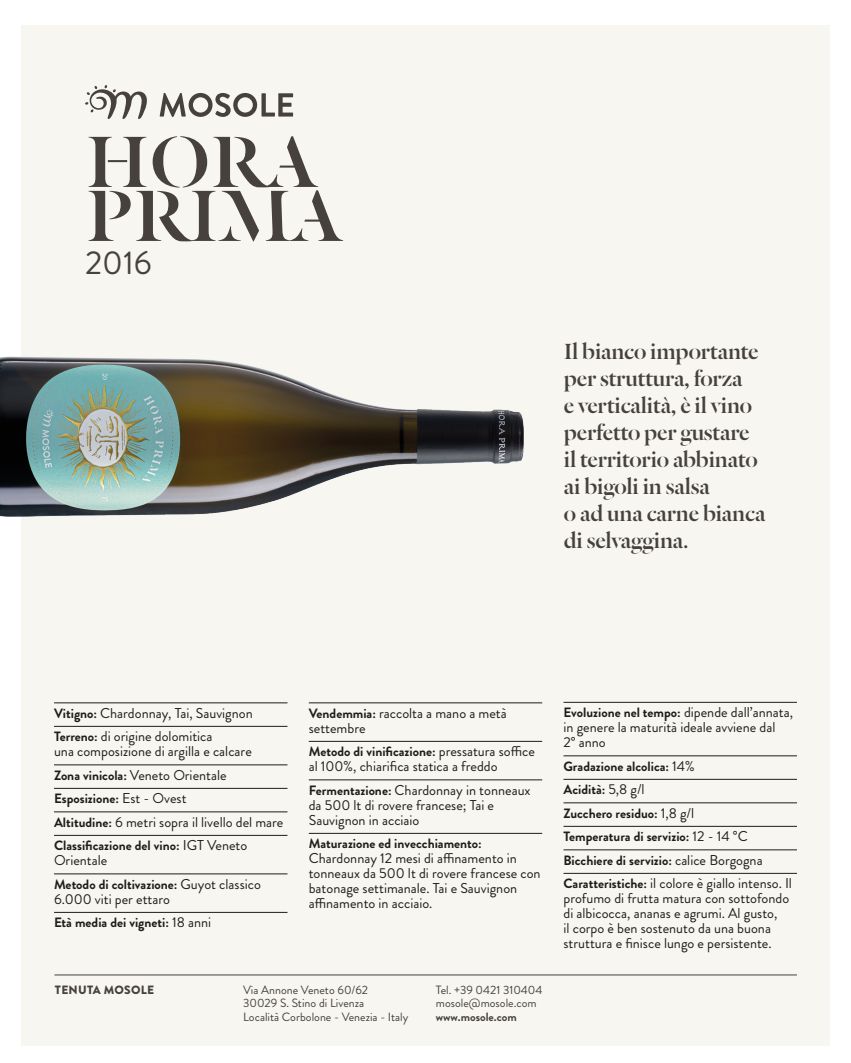
<style>
.page{position:relative;width:851px;height:1063px;background:#fff}
.page>*{position:absolute;margin:0;border:0;box-sizing:border-box;transform-origin:0 0}
.t1{font:79.5px "Dala Floda Roman No.2";letter-spacing:.01em;color:#47413d}
.testo{font:33px "Brandon Grotesque";color:#47413d}
.descrizione_vini{font:24px/27px "Dala Floda Roman No.2";letter-spacing:-.01em;color:#47413d}
.TITOLO_SCHEDA{font:14.25px/15px "Brandon Grotesque";color:#1d1d1b}
.TITOLO_SCHEDA-2{font:700 13.5px "Brandon Grotesque";color:#1d1d1b}
.t2{font:12px/13.5px "Brandon Grotesque";color:#47413d}
.t3{font:700 12px "Brandon Grotesque";color:#47413d}
.t4{font:900 12px "Brandon Grotesque";letter-spacing:.02em;color:#47413d}
.s1{font-weight:700;font-size:13.5px}
.s2{font-weight:400;font-size:14.25px}
</style>
<div class="page">
<div style="left:21px;top:26px;width:808px;height:1020px;background:#f7f6f1"></div>
<hr style="left:54px;top:975px;width:742px;height:1px;background:#47413d">
<svg style="left:160px;top:93px;width:133px;height:24px"></svg>
<svg style="left:85px;top:85px;width:62px;height:34px"></svg>
<hr style="left:54px;top:703px;width:233px;height:1px;background:#1d1d1b">
<hr style="left:54px;top:726px;width:233px;height:1px;background:#1d1d1b">
<hr style="left:54px;top:765px;width:233px;height:1px;background:#1d1d1b">
<hr style="left:54px;top:788px;width:233px;height:1px;background:#1d1d1b">
<hr style="left:54px;top:812px;width:233px;height:1px;background:#1d1d1b">
<hr style="left:54px;top:835px;width:233px;height:1px;background:#1d1d1b">
<hr style="left:54px;top:874px;width:233px;height:1px;background:#1d1d1b">
<hr style="left:54px;top:912px;width:233px;height:1px;background:#1d1d1b">
<hr style="left:309px;top:703px;width:233px;height:1px;background:#1d1d1b">
<hr style="left:309px;top:741px;width:233px;height:1px;background:#1d1d1b">
<hr style="left:309px;top:780px;width:233px;height:1px;background:#1d1d1b">
<hr style="left:309px;top:833px;width:233px;height:1px;background:#1d1d1b">
<hr style="left:563px;top:702px;width:233px;height:1px;background:#1d1d1b">
<hr style="left:563px;top:756px;width:233px;height:1px;background:#1d1d1b">
<hr style="left:563px;top:779px;width:233px;height:1px;background:#1d1d1b">
<hr style="left:563px;top:803px;width:233px;height:1px;background:#1d1d1b">
<hr style="left:563px;top:826px;width:233px;height:1px;background:#1d1d1b">
<hr style="left:563px;top:850px;width:233px;height:1px;background:#1d1d1b">
<hr style="left:563px;top:873px;width:233px;height:1px;background:#1d1d1b">
<img style="left:0;top:356px;width:524px;height:161px">
<p class="t1" style="left:86px;top:109px;width:232px">HORA</p>
<p class="t1" style="left:86px;top:163px;width:257px">PRIMA</p>
<p class="testo" style="left:85px;top:240px;width:68px">2016</p>
<p class="descrizione_vini" style="left:564px;top:337px;width:196px">Il bianco importante</p>
<p class="descrizione_vini" style="left:564px;top:364px;width:180px">per struttura, forza</p>
<p class="descrizione_vini" style="left:564px;top:391px;width:190px">e verticalità, è il vino perfetto per gustare</p>
<p class="descrizione_vini" style="left:564px;top:445px;width:195px">il territorio abbinato</p>
<p class="descrizione_vini" style="left:564px;top:472px;width:147px">ai bigoli in salsa</p>
<p class="descrizione_vini" style="left:564px;top:499px;width:203px">o ad una carne bianca</p>
<p class="descrizione_vini" style="left:564px;top:526px;width:126px">di selvaggina.</p>
<p class="TITOLO_SCHEDA" style="left:54px;top:706px;width:200px"><span class="s1">Vitigno:</span> Chardonnay, Tai, Sauvignon</p>
<p class="TITOLO_SCHEDA" style="left:54px;top:729px;width:199px"><span class="s1">Terreno:</span> di origine dolomitica<br>una composizione di argilla e calcare</p>
<p class="TITOLO_SCHEDA" style="left:54px;top:768px;width:174px"><span class="s1">Zona vinicola:</span> Veneto Orientale</p>
<p class="TITOLO_SCHEDA-2" style="left:54px;top:789px;width:134px">Esposizione: <span class="s2">Est - Ovest</span></p>
<p class="TITOLO_SCHEDA" style="left:54px;top:815px;width:231px"><span class="s1">Altitudine:</span> 6 metri sopra il livello del mare</p>
<p class="TITOLO_SCHEDA-2" style="left:54px;top:836px;width:195px">Classificazione del vino: <span class="s2">IGT Veneto</span></p>
<p class="TITOLO_SCHEDA" style="left:54px;top:853px;width:55px">Orientale</p>
<p class="TITOLO_SCHEDA-2" style="left:54px;top:875px;width:208px">Metodo di coltivazione: <span class="s2">Guyot classico</span></p>
<p class="TITOLO_SCHEDA" style="left:54px;top:892px;width:117px">6.000 viti per ettaro</p>
<p class="TITOLO_SCHEDA-2" style="left:54px;top:913px;width:159px">Età media dei vigneti: <span class="s2">18 anni</span></p>
<p class="TITOLO_SCHEDA" style="left:309px;top:706px;width:199px"><span class="s1">Vendemmia:</span> raccolta a mano a metà settembre</p>
<p class="TITOLO_SCHEDA-2" style="left:309px;top:742px;width:228px">Metodo di vinificazione: <span class="s2">pressatura soffice</span></p>
<p class="TITOLO_SCHEDA" style="left:309px;top:759px;width:190px">al 100%, chiarifica statica a freddo</p>
<p class="TITOLO_SCHEDA" style="left:309px;top:783px;width:223px"><span class="s1">Fermentazione:</span> Chardonnay in tonneaux da 500 lt di rovere francese; Tai e<br>Sauvignon in acciaio</p>
<p class="TITOLO_SCHEDA-2" style="left:309px;top:834px;width:174px">Maturazione ed invecchiamento:</p>
<p class="TITOLO_SCHEDA" style="left:309px;top:851px;width:233px">Chardonnay 12 mesi di affinamento in tonneaux da 500 lt di rovere francese con batonage settimanale. Tai e Sauvignon affinamento in acciaio.</p>
<p class="t4" style="left:55px;top:981px;width:101px">TENUTA MOSOLE</p>
<p class="t2" style="left:243px;top:983px;width:167px">Via Annone Veneto 60/62<br>30029 S. Stino di Livenza<br>Località Corbolone - Venezia - Italy</p>
<p class="t2" style="left:436px;top:983px;width:108px">Tel. +39 0421 310404 mosole@mosole.com</p>
<p class="t3" style="left:436px;top:1008px;width:82px">www.mosole.com</p>
<p class="TITOLO_SCHEDA-2" style="left:563px;top:703px;width:231px">Evoluzione nel tempo: <span class="s2">dipende dall’annata,</span></p>
<p class="TITOLO_SCHEDA" style="left:563px;top:720px;width:213px">in genere la maturità ideale avviene dal<br>2° anno</p>
<p class="TITOLO_SCHEDA-2" style="left:563px;top:757px;width:133px">Gradazione alcolica: <span class="s2">14%</span></p>
<p class="TITOLO_SCHEDA-2" style="left:563px;top:780px;width:83px">Acidità: <span class="s2">5,8 g/l</span></p>
<p class="TITOLO_SCHEDA-2" style="left:563px;top:804px;width:132px">Zucchero residuo: <span class="s2">1,8 g/l</span></p>
<p class="TITOLO_SCHEDA-2" style="left:563px;top:827px;width:186px">Temperatura di servizio: <span class="s2">12 - 14 °C</span></p>
<p class="TITOLO_SCHEDA-2" style="left:563px;top:851px;width:201px">Bicchiere di servizio: <span class="s2">calice Borgogna</span></p>
<p class="TITOLO_SCHEDA" style="left:563px;top:876px;width:230px"><span class="s1">Caratteristiche:</span> il colore è giallo intenso. Il profumo di frutta matura con sottofondo di albicocca, ananas e agrumi. Al gusto,<br>il corpo è ben sostenuto da una buona struttura e finisce lungo e persistente.</p>
</div>
